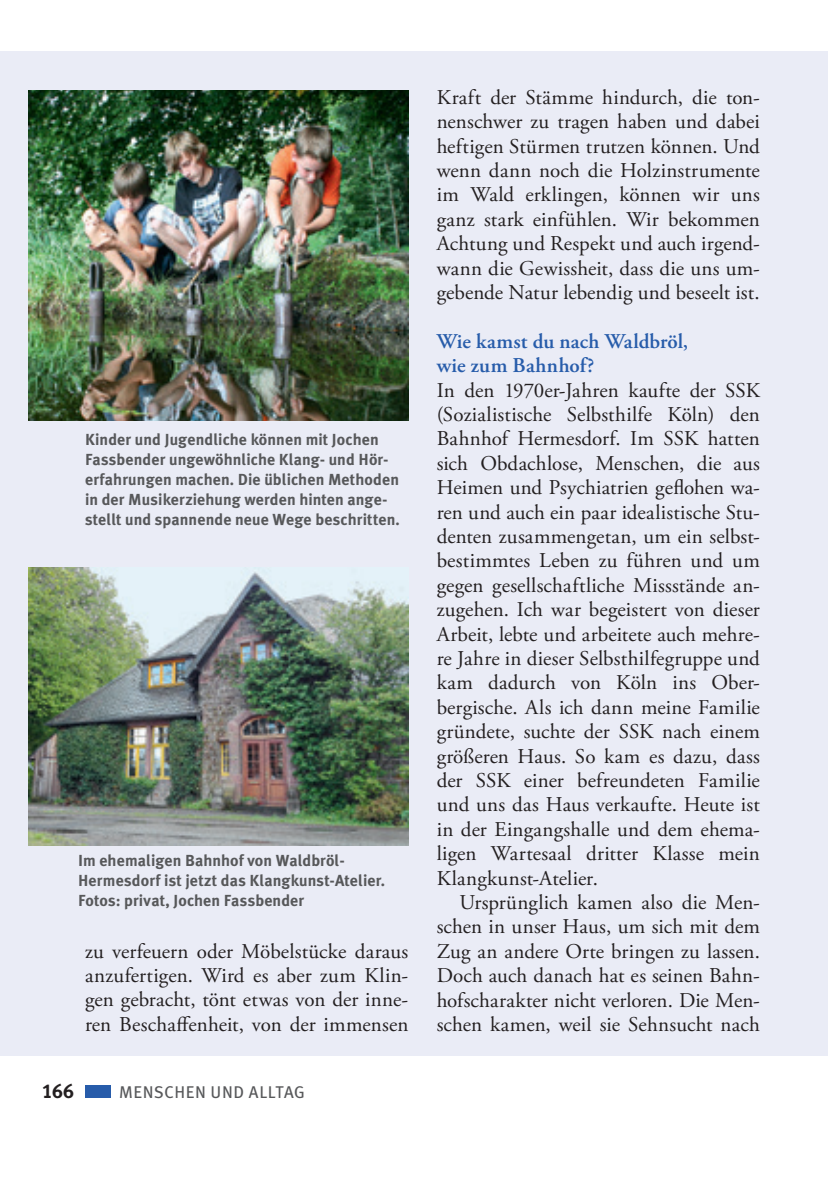
<style>
.page{position:relative;width:828px;height:1180px;background:#fff}
.page>*{position:absolute;margin:0;border:0;box-sizing:border-box;transform-origin:0 0}
.t1{font:21px/24.4px "Adobe Garamond Pro";letter-spacing:.005em;color:#231f20;text-align:justify}
.t2{font:600 21px/24px "Adobe Garamond Pro";letter-spacing:.005em;color:#275caa}
.t3{font:20px "Meta Plus Bold Caps";color:#231f20}
.t4{font:17px "Meta Plus";letter-spacing:.035em;color:#57585a}
.t5{font:700 16px/20px "Meta Plus";letter-spacing:.01em;color:#57585a}
</style>
<div class="page">
<div style="left:0;top:51px;width:828px;height:1003px;background:#eaecf6"></div>
<div style="left:85px;top:1085px;width:26px;height:12px;background:#275caa"></div>
<img style="left:28px;top:90px;width:380px;height:331px">
<img style="left:28px;top:567px;width:380px;height:278px">
<p class="t5" style="left:85px;top:429px;width:316px">Kinder und Jugendliche können mit Jochen Fassbender ungewöhnliche Klang- und Hör&shy;erfahrungen machen. Die üblichen Methoden in der Musikerziehung werden hinten ange&shy;stellt und spannende neue Wege beschritten.</p>
<p class="t5" style="left:78px;top:850px;width:309px">Im ehemaligen Bahnhof von Waldbröl-<br>Hermesdorf ist jetzt das Klangkunst-Atelier.<br>Fotos: privat, Jochen Fassbender</p>
<p class="t1" style="left:85px;top:939px;width:325px">zu verfeuern oder Möbelstücke daraus anzufertigen. Wird es aber zum Klin&shy;gen gebracht, tönt etwas von der inne&shy;ren Beschaffenheit, von der immensen</p>
<p class="t3" style="left:42px;top:1079px;width:33px">166</p>
<p class="t4" style="left:119px;top:1081px;width:187px">MENSCHEN UND ALLTAG</p>
<p class="t1" style="left:437px;top:86px;width:325px">Kraft der Stämme hindurch, die ton&shy;nenschwer zu tragen haben und dabei heftigen Stürmen trutzen können. Und wenn dann noch die Holzinstrumente im Wald erklingen, können wir uns ganz stark einfühlen. Wir bekommen Achtung und Respekt und auch irgend&shy;wann die Gewissheit, dass die uns um&shy;gebende Natur lebendig und beseelt ist.</p>
<p class="t2" style="left:437px;top:329px;width:253px">Wie kamst du nach Waldbröl, wie zum Bahnhof?</p>
<p class="t1" style="left:437px;top:378px;width:325px">In den 1970er-Jahren kaufte der SSK (Sozialistische Selbsthilfe Köln) den Bahnhof Hermesdorf. Im SSK hatten sich Obdachlose, Menschen, die aus Heimen und Psychiatrien geflohen wa&shy;ren und auch ein paar idealistische Stu&shy;denten zusammengetan, um ein selbst&shy;bestimmtes Leben zu führen und um gegen gesellschaftliche Missstände an&shy;zugehen. Ich war begeistert von dieser Arbeit, lebte und arbeitete auch mehre&shy;re Jahre in dieser Selbsthilfegruppe und kam dadurch von Köln ins Ober&shy;bergische. Als ich dann meine Familie gründete, suchte der SSK nach einem größeren Haus. So kam es dazu, dass der SSK einer befreundeten Familie und uns das Haus verkaufte. Heute ist in der Eingangshalle und dem ehema&shy;ligen Wartesaal dritter Klasse mein Klangkunst-Atelier.</p>
<p class="t1" style="left:437px;top:890px;width:325px;text-indent:23px">Ursprünglich kamen also die Men&shy;schen in unser Haus, um sich mit dem Zug an andere Orte bringen zu lassen.<br>Doch auch danach hat es seinen Bahn&shy;hofscharakter nicht verloren. Die Men&shy;schen kamen, weil sie Sehnsucht nach</p>
</div>
